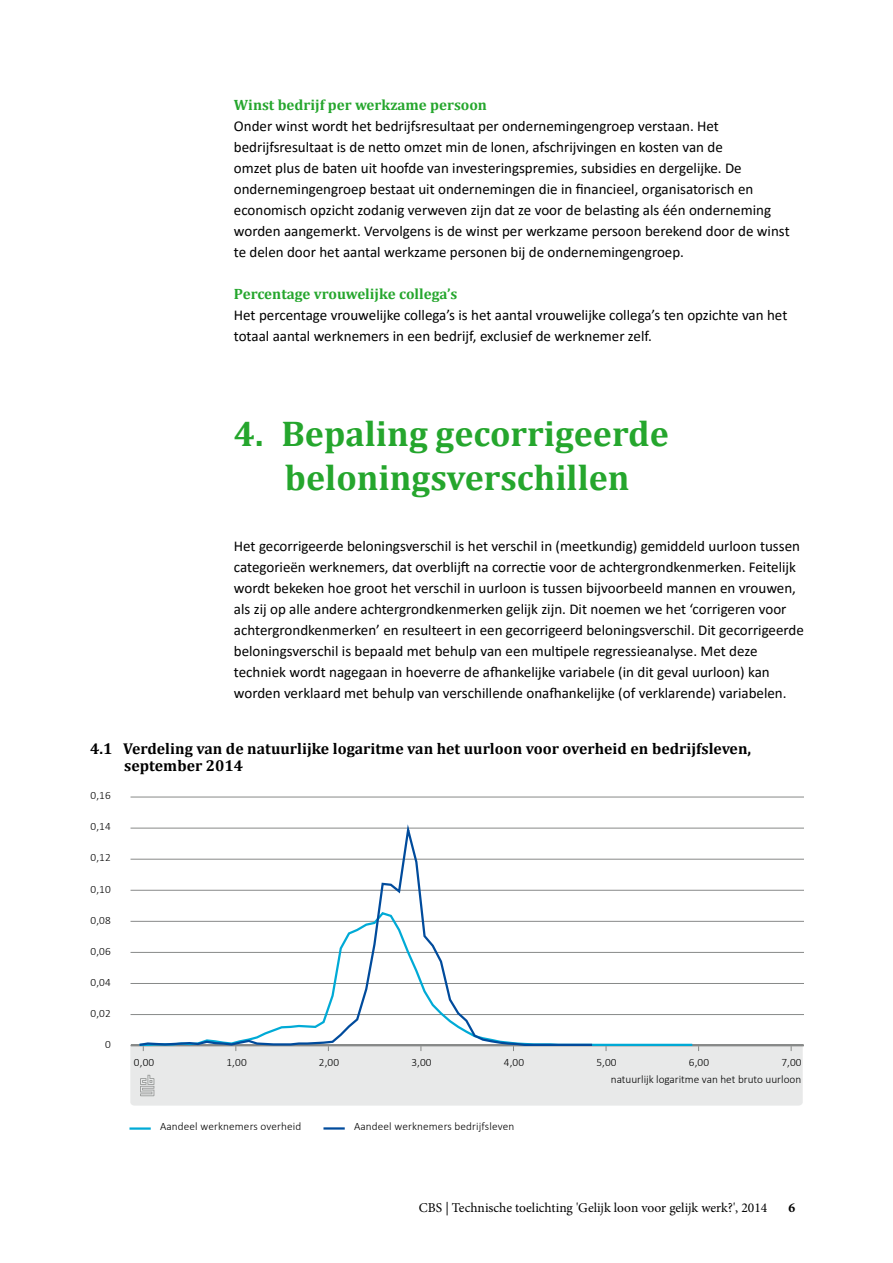
<style>
.page{position:relative;width:893px;height:1263px;background:#fff}
.page>*{position:absolute;margin:0;border:0;box-sizing:border-box;transform-origin:0 0}
.t1{font:700 36px/43.2px "Cambria";color:#25a62d;text-align:center}
.t2{font:700 15.75px/17.2px "Cambria";color:#000}
.t3{font:15px/21px "Calibri";color:#000}
.t4{font:700 15px "Cambria";color:#25a62d}
.t5{font:13.5px "Minion Pro";color:#000}
.t6{font:700 13.5px "Minion Pro";color:#000}
.t7{font:300 11.25px/16.5px "Calibri";letter-spacing:.01em;color:#000;text-align:right}
</style>
<div class="page">
<hr style="left:131px;top:1014px;width:673px;height:1px;background:#878988">
<hr style="left:131px;top:983px;width:673px;height:1px;background:#878988">
<hr style="left:131px;top:952px;width:673px;height:1px;background:#878988">
<hr style="left:131px;top:921px;width:673px;height:1px;background:#878988">
<hr style="left:131px;top:890px;width:673px;height:1px;background:#878988">
<hr style="left:131px;top:859px;width:673px;height:1px;background:#878988">
<hr style="left:131px;top:828px;width:673px;height:1px;background:#878988">
<hr style="left:131px;top:797px;width:673px;height:1px;background:#878988">
<hr style="left:131px;top:1044px;width:673px;height:2px;background:#878988">
<svg style="left:594px;top:920px;width:100px;height:124px"></svg>
<svg style="left:137px;top:824px;width:457px;height:220px"></svg>
<hr style="left:129px;top:1127px;width:22px;height:3px;background:#00aad6">
<hr style="left:323px;top:1127px;width:22px;height:2px;background:#004b9c">
<div style="left:130px;top:1044px;width:673px;height:61px;background:#e8e9e9"></div>
<p class="t4" style="left:234px;top:96px;width:255px">Winst bedrijf per werkzame persoon</p>
<p class="t3" style="left:234px;top:115px;width:557px">Onder winst wordt het bedrijfsresultaat per ondernemingengroep verstaan. Het bedrijfsresultaat is de netto omzet min de lonen, afschrijvingen en kosten van de<br>omzet plus de baten uit hoofde van investeringspremies, subsidies en dergelijke. De ondernemingengroep bestaat uit ondernemingen die in financieel, organisatorisch en economisch opzicht zodanig verweven zijn dat ze voor de belasting als één onderneming worden aangemerkt. Vervolgens is de winst per werkzame persoon berekend door de winst te delen door het aantal werkzame personen bij de ondernemingengroep.</p>
<p class="t4" style="left:234px;top:285px;width:225px">Percentage vrouwelijke collega’s</p>
<p class="t3" style="left:234px;top:304px;width:555px">Het percentage vrouwelijke collega’s is het aantal vrouwelijke collega’s ten opzichte van het totaal aantal werknemers in een bedrijf, exclusief de werknemer zelf.</p>
<h1 class="t1" style="left:234px;top:412px;width:436px">4. Bepaling gecorrigeerde beloningsverschillen</h1>
<p class="t3" style="left:234px;top:535px;width:572px">Het gecorrigeerde beloningsverschil is het verschil in (meetkundig) gemiddeld uurloon tussen categorieën werknemers, dat overblijft na correctie voor de achtergrondkenmerken. Feitelijk wordt bekeken hoe groot het verschil in uurloon is tussen bijvoorbeeld mannen en vrouwen, als zij op alle andere achtergrondkenmerken gelijk zijn. Dit noemen we het ‘corrigeren voor achtergrondkenmerken’ en resulteert in een gecorrigeerd beloningsverschil. Dit gecorrigeerde beloningsverschil is bepaald met behulp van een multipele regressieanalyse. Met deze techniek wordt nagegaan in hoeverre de afhankelijke variabele (in dit geval uurloon) kan worden verklaard met behulp van verschillende onafhankelijke (of verklarende) variabelen.</p>
<p class="t2" style="left:124px;top:739px;width:628px;text-indent:-34px">4.1 Verdeling van de natuurlijke logaritme van het uurloon voor overheid en bedrijfsleven, september 2014</p>
<p class="t7" style="left:91px;top:787px;width:22px">0,16</p>
<p class="t7" style="left:91px;top:818px;width:22px">0,14</p>
<p class="t7" style="left:91px;top:849px;width:22px">0,12</p>
<p class="t7" style="left:91px;top:880px;width:22px">0,10</p>
<p class="t7" style="left:91px;top:912px;width:22px">0,08</p>
<p class="t7" style="left:91px;top:943px;width:22px">0,06</p>
<p class="t7" style="left:91px;top:974px;width:22px">0,04</p>
<p class="t7" style="left:91px;top:1005px;width:22px">0,02</p>
<p class="t7" style="left:105px;top:1036px;width:7px">0</p>
<p class="t7" style="left:134px;top:1054px;width:22px">0,00</p>
<p class="t7" style="left:226px;top:1054px;width:22px">1,00</p>
<p class="t7" style="left:319px;top:1054px;width:22px">2,00</p>
<p class="t7" style="left:411px;top:1054px;width:22px">3,00</p>
<p class="t7" style="left:504px;top:1054px;width:22px">4,00</p>
<p class="t7" style="left:596px;top:1054px;width:22px">5,00</p>
<p class="t7" style="left:689px;top:1054px;width:22px">6,00</p>
<p class="t7" style="left:611px;top:1054px;width:192px">7,00<br>natuurlijk logaritme van het bruto uurloon</p>
<p class="t7" style="left:160px;top:1118px;width:143px">Aandeel werknemers overheid</p>
<p class="t7" style="left:354px;top:1118px;width:162px">Aandeel werknemers bedrijfsleven</p>
<p class="t5" style="left:419px;top:1198px;width:350px">CBS | Technische toelichting 'Gelijk loon voor gelijk werk?', 2014</p>
<p class="t6" style="left:788px;top:1198px;width:8px">6</p>
</div>
